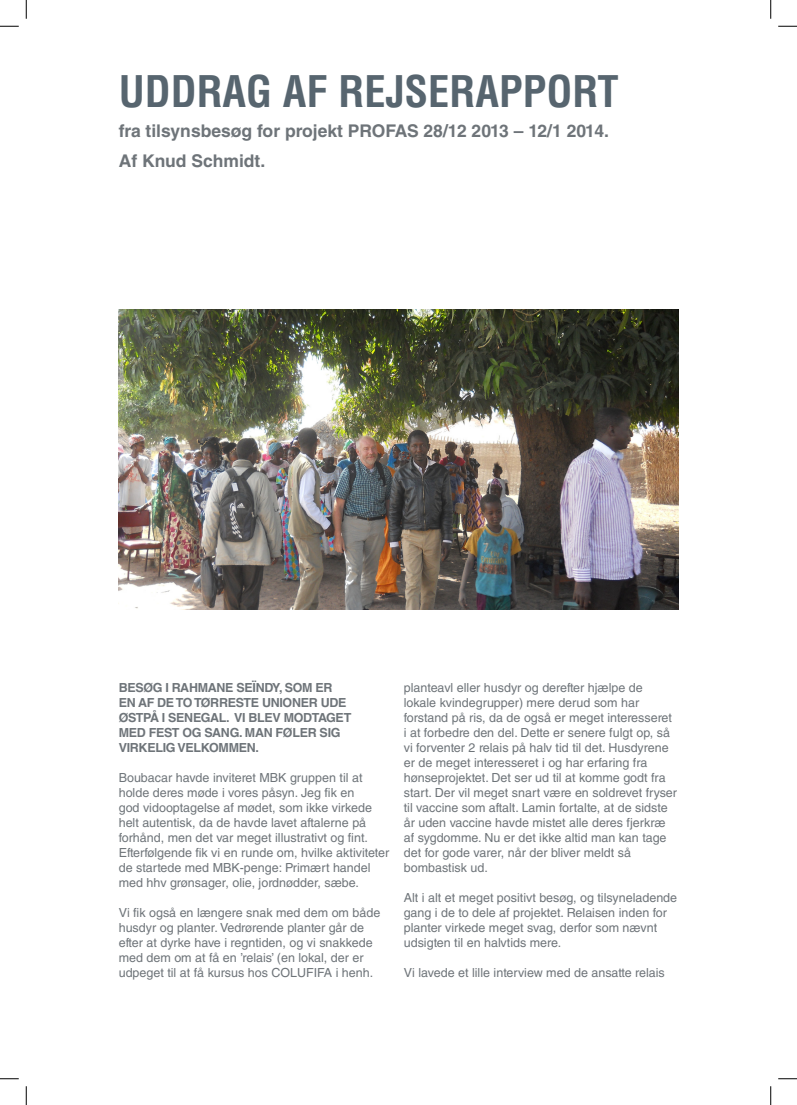
<style>
.page{position:relative;width:797px;height:1105px;background:#fff}
.page>*{position:absolute;margin:0;border:0;box-sizing:border-box;transform-origin:0 0}
.t1{font:700 condensed 42.5px "Helvetica LT Std";color:#57656f}
.t2{font:700 17.5px "Helvetica LT Std";letter-spacing:-.015em;color:#6e7479}
.t3{font:700 17.5px "Helvetica LT Std";letter-spacing:-.035em;color:#6e7479}
.t4{font:12.5px/15px "Helvetica LT Std";color:#6e7479}
.t5{font:700 12.5px/15px "Helvetica LT Std";letter-spacing:-.025em;color:#6e7479}
</style>
<div class="page">
<img style="left:119px;top:310px;width:559px;height:299px">
<svg style="left:0;top:25px;width:19px;height:2px"></svg>
<svg style="left:778px;top:25px;width:19px;height:2px"></svg>
<svg style="left:0;top:1078px;width:19px;height:1px"></svg>
<svg style="left:778px;top:1078px;width:19px;height:1px"></svg>
<svg style="left:25px;top:0;width:2px;height:19px"></svg>
<svg style="left:25px;top:1086px;width:2px;height:19px"></svg>
<svg style="left:770px;top:0;width:1px;height:19px"></svg>
<svg style="left:770px;top:1086px;width:1px;height:19px"></svg>
<h1 class="t1" style="left:119px;top:65px;width:501px">UDDRAG AF REJSERAPPORT</h1>
<h2 class="t2" style="left:119px;top:120px;width:242px">FRA TILSYNSBESØG FOR PROJEKT PROFAS</h2>
<h2 class="t3" style="left:423px;top:120px;width:187px">28/12 2013 – 12/1 2014.</h2>
<h2 class="t2" style="left:119px;top:150px;width:148px">AF KNUD SCHMIDT.</h2>
<p class="t5" style="left:119px;top:680px;width:234px">BESØG I RAHMANE SEÏNDY, SOM ER<br>EN AF DE TO TØRRESTE UNIONER UDE<br>ØSTPÅ I SENEGAL. VI BLEV MODTAGET<br>MED FEST OG SANG. MAN FØLER SIG<br>VIRKELIG VELKOMMEN.</p>
<p class="t4" style="left:119px;top:770px;width:272px">Boubacar havde inviteret MBK gruppen til at holde deres møde i vores påsyn. Jeg fik en<br>god vidooptagelse af mødet, som ikke virkede helt autentisk, da de havde lavet aftalerne på forhånd, men det var meget illustrativt og fint.<br>Efterfølgende fik vi en runde om, hvilke aktiviteter de startede med MBK-penge: Primært handel med hhv grønsager, olie, jordnødder, sæbe.</p>
<p class="t4" style="left:119px;top:905px;width:263px">Vi fik også en længere snak med dem om både husdyr og planter. Vedrørende planter går de efter at dyrke have i regntiden, og vi snakkede med dem om at få en ’relais’ (en lokal, der er udpeget til at få kursus hos COLUFIFA i henh.</p>
<p class="t4" style="left:404px;top:680px;width:275px">planteavl eller husdyr og derefter hjælpe de lokale kvindegrupper) mere derud som har forstand på ris, da de også er meget interesseret i at forbedre den del. Dette er senere fulgt op, så vi forventer 2 relais på halv tid til det. Husdyrene er de meget interesseret i og har erfaring fra hønseprojektet. Det ser ud til at komme godt fra start. Der vil meget snart være en soldrevet fryser til vaccine som aftalt. Lamin fortalte, at de sidste år uden vaccine havde mistet alle deres fjerkræ af sygdomme. Nu er det ikke altid man kan tage det for gode varer, når der bliver meldt så bombastisk ud.</p>
<p class="t4" style="left:404px;top:890px;width:275px">Alt i alt et meget positivt besøg, og tilsyneladende gang i de to dele af projektet. Relaisen inden for planter virkede meget svag, derfor som nævnt udsigten til en halvtids mere.</p>
<p class="t4" style="left:404px;top:965px;width:262px">Vi lavede et lille interview med de ansatte relais</p>
</div>
